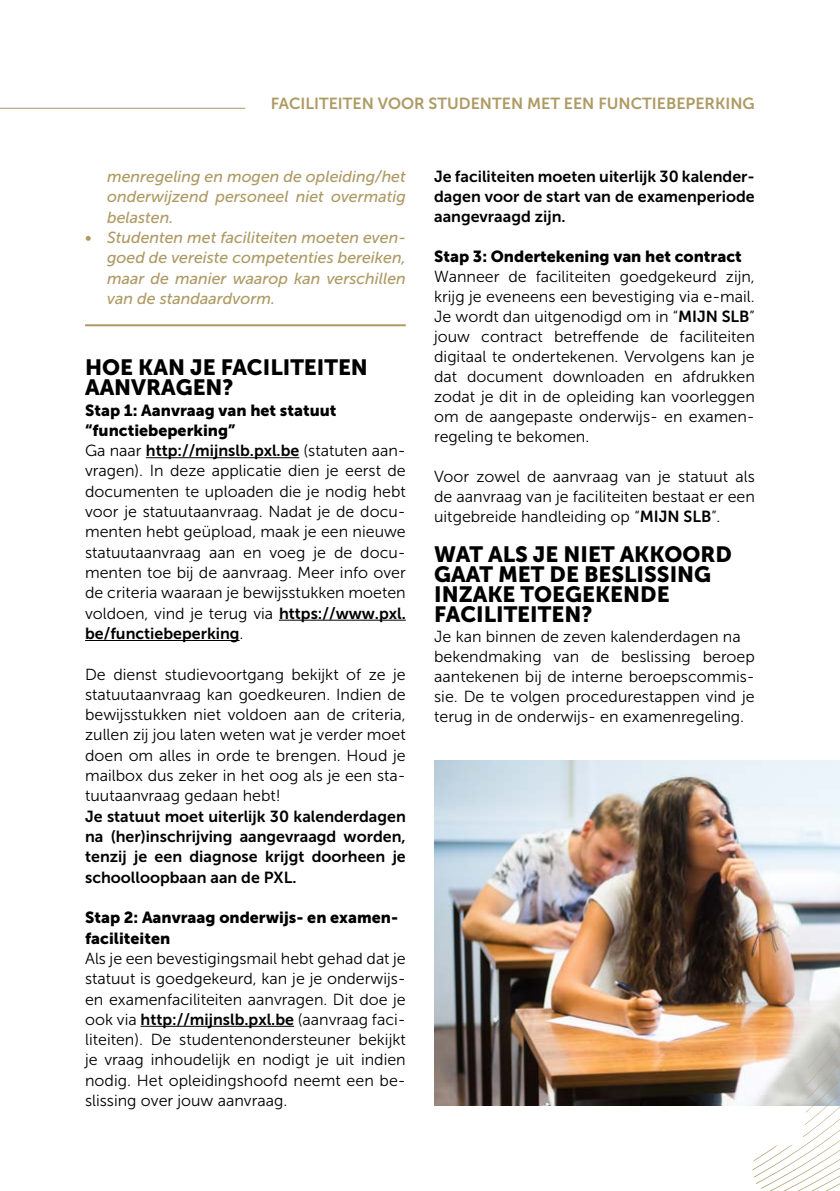
<style>
.page{position:relative;width:840px;height:1191px;background:#fff}
.page>*{position:absolute;margin:0;border:0;box-sizing:border-box;transform-origin:0 0}
.t1{font:22px/20px "Museo Sans 900";color:#000}
.t2{font:16px/20.4px "Museo Sans 300";color:#000;text-align:justify}
.t3{font:16px/20.4px "Museo Sans 700";color:#000;text-align:justify}
.t4{font:italic 16px/20.4px "Museo Sans 500";color:#ae9a64;text-align:justify}
.t5{font:16px/20.4px "Museo Sans 900";color:#000}
.t6{font:16px "Museo Sans 700";color:#ae9a64}
.s1{font-family:"Museo Sans 300"}
.s2{font-family:"Museo Sans 700"}
</style>
<div class="page">
<hr style="left:146px;top:457px;width:153px;height:1px;background:#000">
<hr style="left:279px;top:620px;width:126px;height:1px;background:#000">
<hr style="left:85px;top:640px;width:154px;height:1px;background:#000">
<hr style="left:140px;top:1026px;width:154px;height:1px;background:#000">
<hr style="left:85px;top:324px;width:320px;height:2px;background:#ae9a64">
<hr style="left:0;top:108px;width:245px;height:1px;background:#ae9a64">
<img style="left:434px;top:760px;width:405px;height:346px">
<svg style="left:750px;top:1031px;width:89px;height:160px"></svg>
<p class="t6" style="left:271px;top:94px;width:485px">FACILITEITEN VOOR STUDENTEN MET EEN FUNCTIEBEPERKING</p>
<p class="t4" style="left:107px;top:166px;width:300px">menregeling en mogen de opleiding/het onderwijzend personeel niet overmatig belasten.</p>
<p class="t4" style="left:107px;top:227px;width:300px;text-indent:-22px">• Studenten met faciliteiten moeten even&shy;goed de vereiste competenties bereiken, maar de manier waarop kan verschillen van de standaardvorm.</p>
<h1 class="t1" style="left:85px;top:357px;width:284px">HOE KAN JE FACILITEITEN<br>AANVRAGEN?</h1>
<p class="t5" style="left:85px;top:399px;width:253px">Stap 1: Aanvraag van het statuut “functiebeperking”</p>
<p class="t3" style="left:85px;top:440px;width:322px"><span class="s1">Ga naar</span> http://mijnslb.pxl.be <span class="s1">(statuten aan-</span></p>
<p class="t2" style="left:85px;top:461px;width:322px">vragen). In deze applicatie dien je eerst de documenten te uploaden die je nodig hebt voor je statuutaanvraag. Nadat je de docu&shy;menten hebt geüpload, maak je een nieuwe statuutaanvraag aan en voeg je de docu&shy;menten toe bij de aanvraag. Meer info over de criteria waaraan je bewijsstukken moeten voldoen, vind je terug via <span class="s2">https://www.pxl.</span></p>
<p class="t3" style="left:85px;top:623px;width:160px">be/functiebeperking<span class="s1">.</span></p>
<p class="t2" style="left:85px;top:664px;width:322px">De dienst studievoortgang bekijkt of ze je statuutaanvraag kan goedkeuren. Indien de bewijsstukken niet voldoen aan de criteria, zullen zij jou laten weten wat je verder moet doen om alles in orde te brengen. Houd je mailbox dus zeker in het oog als je een sta&shy;tuutaanvraag gedaan hebt!</p>
<p class="t3" style="left:85px;top:806px;width:322px">Je statuut moet uiterlijk 30 kalenderdagen na (her)inschrijving aangevraagd worden, tenzij je een diagnose krijgt doorheen je schoolloopbaan aan de PXL.</p>
<p class="t5" style="left:85px;top:907px;width:314px">Stap 2: Aanvraag onderwijs- en examen&shy;faciliteiten</p>
<p class="t2" style="left:85px;top:948px;width:322px">Als je een bevestigingsmail hebt gehad dat je statuut is goedgekeurd, kan je je onderwijs&shy;en examenfaciliteiten aanvragen. Dit doe je</p>
<p class="t3" style="left:85px;top:1009px;width:322px"><span class="s1">ook via</span> http://mijnslb.pxl.be <span class="s1">(aanvraag faci-</span></p>
<p class="t2" style="left:85px;top:1029px;width:322px">liteiten). De studentenondersteuner bekijkt je vraag inhoudelijk en nodigt je uit indien nodig. Het opleidingshoofd neemt een be&shy;slissing over jouw aanvraag.</p>
<p class="t3" style="left:434px;top:167px;width:322px">Je faciliteiten moeten uiterlijk 30 kalender&shy;dagen voor de start van de examenperiode aangevraagd zijn.</p>
<p class="t5" style="left:434px;top:246px;width:309px">Stap 3: Ondertekening van het contract</p>
<p class="t2" style="left:434px;top:267px;width:322px">Wanneer de faciliteiten goedgekeurd zijn, krijg je eveneens een bevestiging via e-mail.<br>Je wordt dan uitgenodigd om in “<span class="s2">MIJN SLB</span>” jouw contract betreffende de faciliteiten digitaal te ondertekenen. Vervolgens kan je dat document downloaden en afdrukken zodat je dit in de opleiding kan voorleggen om de aangepaste onderwijs- en examen&shy;regeling te bekomen.</p>
<p class="t2" style="left:434px;top:467px;width:322px">Voor zowel de aanvraag van je statuut als de aanvraag van je faciliteiten bestaat er een uitgebreide handleiding op “<span class="s2">MIJN SLB</span>”.</p>
<h1 class="t1" style="left:434px;top:544px;width:299px">WAT ALS JE NIET AKKOORD<br>GAAT MET DE BESLISSING<br>INZAKE TOEGEKENDE<br>FACILITEITEN?</h1>
<p class="t2" style="left:434px;top:627px;width:322px;text-align:left">Je kan binnen de zeven kalenderdagen na bekendmaking van de beslissing beroep aantekenen bij de interne beroepscommis&shy;sie. De te volgen procedurestappen vind je terug in de onderwijs- en examenregeling.</p>
</div>
